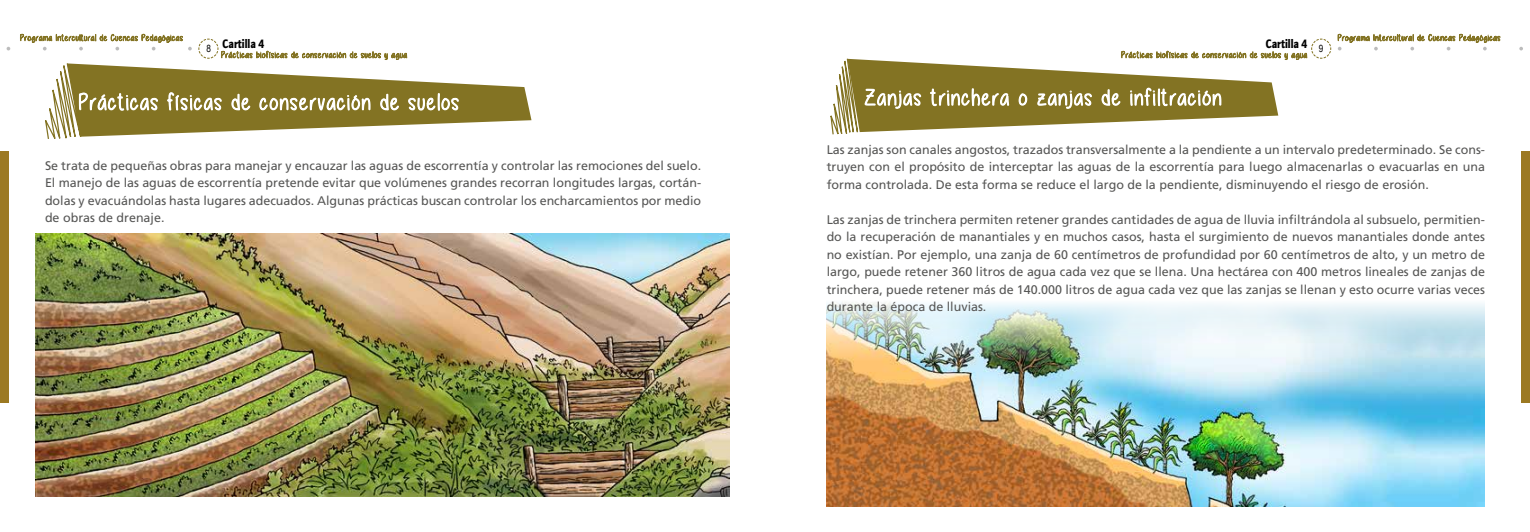
<style>
.page{position:relative;width:1530px;height:532px;background:#fff}
.page>*{position:absolute;margin:0;border:0;box-sizing:border-box;transform-origin:0 0}
.t1{font:900 12.62px "Quay Sans EF";color:#000;scale:.8 1}
.t2{font:12.5px/17.5px "Frutiger LT Std";color:#575756;text-align:justify}
.t3{font:10px "Arial Narrow";color:#000}
</style>
<div class="page">
<svg style="left:1519px;top:47px;width:4px;height:3px"></svg>
<div style="left:1521px;top:151px;width:9px;height:252px;background:#9c7922"></div>
<div style="left:0;top:151px;width:9px;height:252px;background:#9c7922"></div>
<svg style="left:1338px;top:33px;width:163px;height:18px"></svg>
<img style="left:827px;top:302px;width:657px;height:204px">
<svg style="left:460px;top:83px;width:71px;height:40px;background:#938640"></svg>
<svg style="left:20px;top:33px;width:440px;height:106px"></svg>
<img style="left:35px;top:233px;width:695px;height:263px">
<svg style="left:830px;top:38px;width:502px;height:97px"></svg>
<p class="t1" style="left:206px;top:36px;width:74px"><sub>8</sub> Cartilla 4</p>
<p class="t3" style="left:1319px;top:41px;width:6px">9</p>
<p class="t1" style="left:1266px;top:36px;width:54px">Cartilla 4</p>
<p class="t2" style="left:45px;top:156px;width:658px">Se trata de pequeñas obras para manejar y encauzar las aguas de escorrentía y controlar las remociones del suelo.<br>El manejo de las aguas de escorrentía pretende evitar que volúmenes grandes recorran longitudes largas, cortán&shy;dolas y evacuándolas hasta lugares adecuados. Algunas prácticas buscan controlar los encharcamientos por medio de obras de drenaje.</p>
<p class="t2" style="left:827px;top:141px;width:660px">Las zanjas son canales angostos, trazados transversalmente a la pendiente a un intervalo predeterminado. Se cons&shy;truyen con el propósito de interceptar las aguas de la escorrentía para luego almacenarlas o evacuarlas en una forma controlada. De esta forma se reduce el largo de la pendiente, disminuyendo el riesgo de erosión.</p>
<p class="t2" style="left:827px;top:211px;width:660px">Las zanjas de trinchera permiten retener grandes cantidades de agua de lluvia infiltrándola al subsuelo, permitien&shy;do la recuperación de manantiales y en muchos casos, hasta el surgimiento de nuevos manantiales donde antes no existían. Por ejemplo, una zanja de 60 centímetros de profundidad por 60 centímetros de alto, y un metro de largo, puede retener 360 litros de agua cada vez que se llena. Una hectárea con 400 metros lineales de zanjas de trinchera, puede retener más de 140.000 litros de agua cada vez que las zanjas se llenan y esto ocurre varias veces durante la época de lluvias.</p>
</div>
